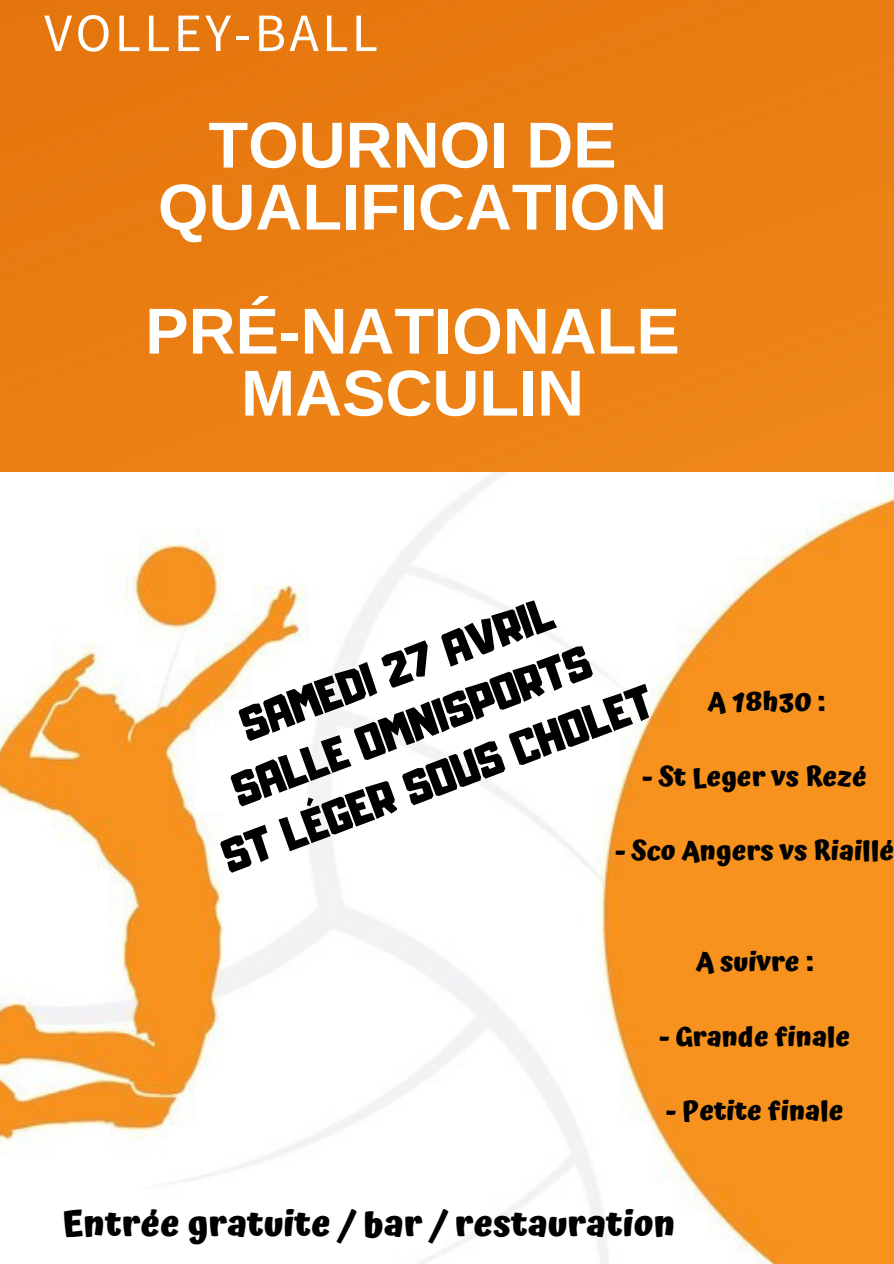
<style>
.page{position:relative;width:894px;height:1264px;background:#fff}
.page>*{position:absolute;margin:0;border:0;box-sizing:border-box;transform-origin:0 0}
.t1{font:700 64.95px/61.9px "Arimo";color:#fff;text-align:center}
.t2{font:54px "Source Sans Pro";letter-spacing:.06em;color:#fff}
.t3{font:42px/58.5px "Adumu";color:#000;text-align:center}
.t4{font:700 36px "Atma";color:#000}
.t5{font:700 27px "Atma";color:#000}
</style>
<div class="page">
<div style="left:0;top:0;width:893px;height:472px;background:#ea7e13"></div>
<img style="left:0;top:472px;width:893px;height:791px">
<h2 class="t2" style="left:44px;top:-2px;width:335px">VOLLEY-BALL</h2>
<h1 class="t1" style="left:158px;top:114px;width:510px">TOURNOI DE<br>QUALIFICATION</h1>
<h1 class="t1" style="left:145px;top:300px;width:536px">PRÉ-NATIONALE<br>MASCULIN</h1>
<h3 class="t3" style="left:172px;top:716px;width:458px;rotate:-20deg">SAMEDI 27 AVRIL<br>SALLE OMNISPORTS<br>ST LÉGER SOUS CHOLET</h3>
<p class="t5" style="left:707px;top:686px;width:119px">A 18h30 :</p>
<p class="t5" style="left:642px;top:760px;width:226px">- St Leger vs Rezé</p>
<p class="t5" style="left:615px;top:834px;width:280px">- Sco Angers vs Riaillé</p>
<p class="t5" style="left:695px;top:946px;width:119px">A suivre :</p>
<p class="t5" style="left:658px;top:1020px;width:193px">- Grande finale</p>
<p class="t5" style="left:665px;top:1095px;width:179px">- Petite finale</p>
<h3 class="t4" style="left:62px;top:1202px;width:615px">Entrée gratuite / bar / restauration</h3>
</div>
